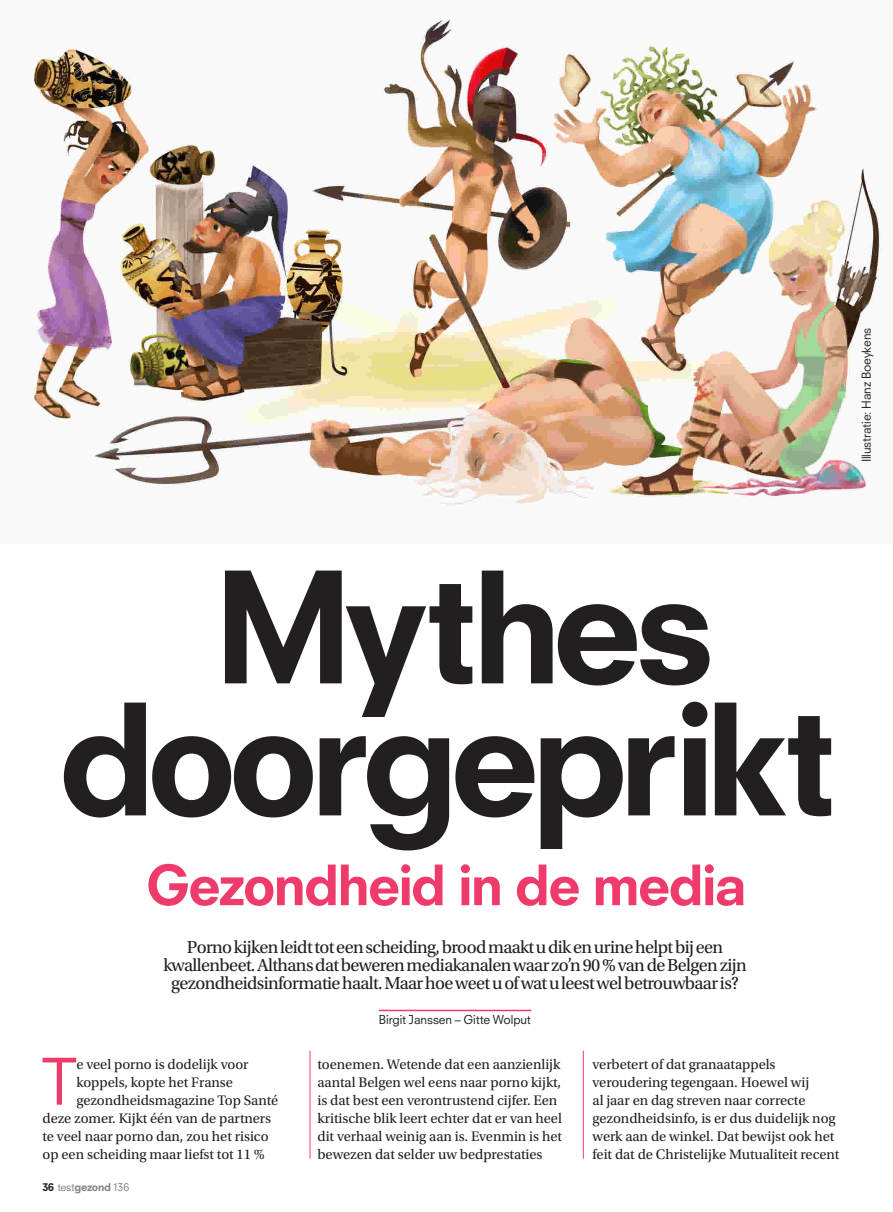
<style>
.page{position:relative;width:893px;height:1212px;background:#fff}
.page>*{position:absolute;margin:0;border:0;box-sizing:border-box;transform-origin:0 0}
.t1{font:800 150px/132px "Neuzeit SLT Std";letter-spacing:-.065em;color:#231f20;text-align:center}
.t2{font:62.4px "Neuzeit SLT Std";color:#ef3b6b}
.t3{font:800 54px "Neuzeit SLT Std";letter-spacing:-.045em;color:#ef3b6b}
.t4{font:18.3px/18px "Utopia Std";letter-spacing:-.035em;color:#231f20;text-align:center}
.t5{font:14.55px/18px "Utopia Std";letter-spacing:-.005em;color:#231f20}
.t6{font:12px "Neuzeit SLT Std";letter-spacing:-.01em;color:#231f20}
.t7{font:10.5px "Neuzeit SLT Std";letter-spacing:-.025em;color:#808285}
.s1{font-weight:800;color:#231f20}
.s2{font-weight:800}
</style>
<div class="page">
<img style="left:34px;top:20px;width:848px;height:486px">
<hr style="left:379px;top:1010px;width:152px;height:1px;background:#ef3b6b">
<hr style="left:310px;top:1051px;width:1px;height:108px;background:#ef3b6b">
<hr style="left:583px;top:1051px;width:1px;height:108px;background:#ef3b6b">
<p class="t6" style="left:859px;top:462px;width:136px;rotate:-90deg">Illustratie: Hanz Boeykens</p>
<h1 class="t1" style="left:58px;top:561px;width:779px">Mythes doorgeprikt</h1>
<h3 class="t3" style="left:146px;top:852px;width:603px">Gezondheid in de media</h3>
<p class="t4" style="left:163px;top:938px;width:585px">Porno kijken leidt tot een scheiding, brood maakt u dik en urine helpt bij een kwallenbeet. Althans dat beweren mediakanalen waar zo’n 90 % van de Belgen zijn gezondheidsinformatie haalt. Maar hoe weet u of wat u leest wel betrouwbaar is?</p>
<p class="t6" style="left:379px;top:1012px;width:153px">Birgit Janssen – Gitte Wolput</p>
<h2 class="t2" style="left:42px;top:1043px;width:36px">T</h2>
<p class="t5" style="left:76px;top:1055px;width:174px">e veel porno is dodelijk voor</p>
<p class="t5" style="left:76px;top:1073px;width:158px">koppels, kopte het Franse</p>
<p class="t5" style="left:76px;top:1091px;width:203px">gezondheidsmagazine Top Santé</p>
<p class="t5" style="left:43px;top:1109px;width:230px">deze zomer. Kijkt één van de partners</p>
<p class="t5" style="left:43px;top:1127px;width:228px">te veel naar porno dan, zou het risico</p>
<p class="t5" style="left:43px;top:1145px;width:224px">op een scheiding maar liefst tot 11 %</p>
<p class="t7" style="left:43px;top:1180px;width:88px"><span class="s1">36</span> test<span class="s2">gezond</span> 136</p>
<p class="t5" style="left:317px;top:1055px;width:246px">toenemen. Wetende dat een aanzienlijk aantal Belgen wel eens naar porno kijkt, is dat best een verontrustend cijfer. Een kritische blik leert echter dat er van heel dit verhaal weinig aan is. Evenmin is het bewezen dat selder uw bedprestaties</p>
<p class="t5" style="left:592px;top:1055px;width:248px">verbetert of dat granaatappels veroudering tegengaan. Hoewel wij<br>al jaar en dag streven naar correcte gezondheidsinfo, is er dus duidelijk nog werk aan de winkel. Dat bewijst ook het feit dat de Christelijke Mutualiteit recent</p>
</div>
